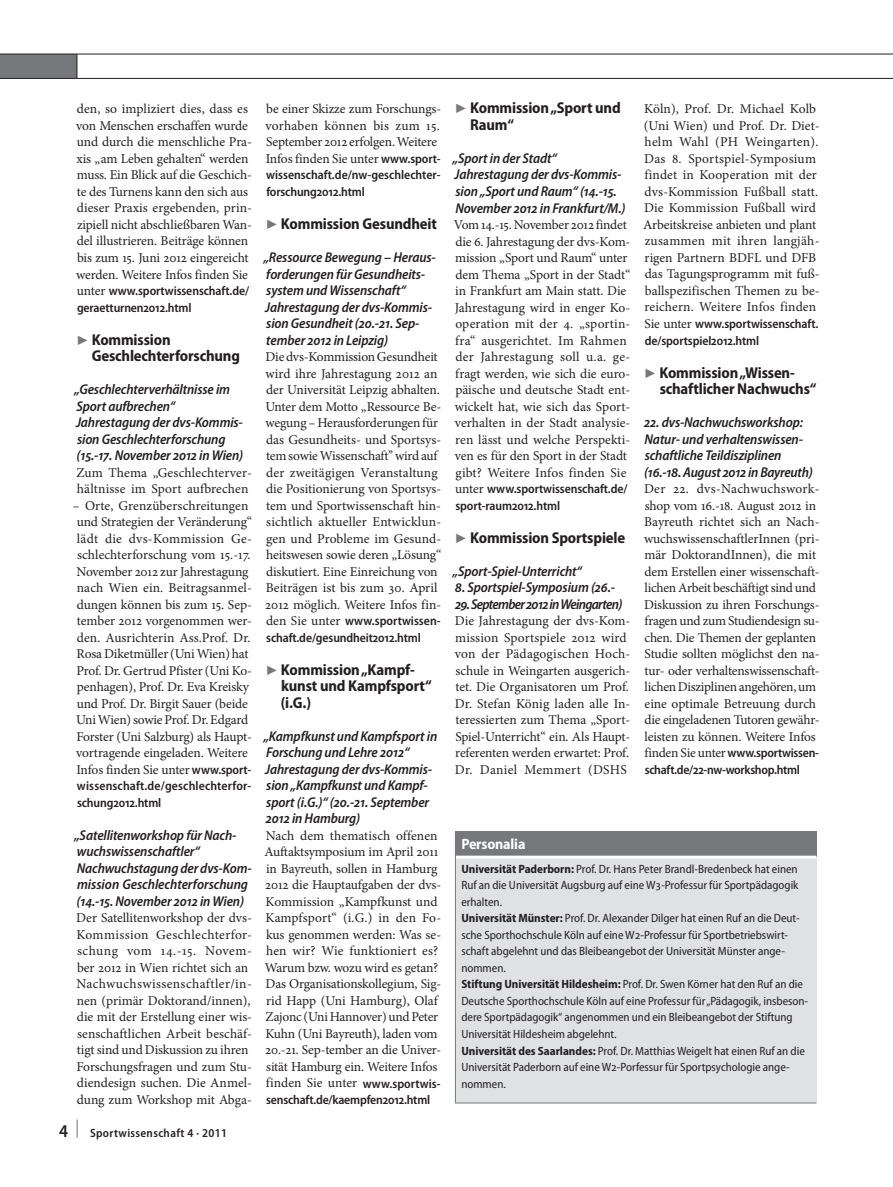
<style>
.page{position:relative;width:893px;height:1187px;background:#fff}
.page>*{position:absolute;margin:0;border:0;box-sizing:border-box;transform-origin:0 0}
.t1{font:700 semi-condensed 15.75px/16.5px "Myriad Pro";letter-spacing:-.01em;color:#231f20}
.t2{font:700 semi-condensed 15px "Myriad Pro";letter-spacing:-.01em;color:#fff}
.t3{font:italic 600 semi-condensed 14.25px/16.5px "Myriad Pro";letter-spacing:-.01em;color:#231f20}
.t4{font:italic 600 semi-condensed 14.25px "Myriad Pro";letter-spacing:-.05em;color:#231f20}
.t5{font:13.5px/16.5px "Minion Pro";letter-spacing:-.005em;color:#231f20}
.t6{font:600 semi-condensed 12.75px/16.5px "Myriad Pro";letter-spacing:-.01em;color:#231f20}
.t7{font:600 semi-condensed 12.75px/16.5px "Myriad Pro";letter-spacing:.01em;color:#231f20}
.t8{font:semi-condensed 12px/16.5px "Myriad Pro";color:#231f20}
.t9{font:600 semi-condensed 12px "Myriad Pro";letter-spacing:.03em;color:#231f20}
.s1{font-family:"Minion Pro";font-weight:400;font-stretch:normal;font-size:13.5px}
.s2{font-family:"S Buttons";font-weight:400;font-stretch:normal;color:#76787b}
.s3{font-family:"Myriad Pro";font-weight:600;font-stretch:semi-condensed;font-size:12.75px}
.s4{font-size:18px}
.s5{font-weight:700}
</style>
<div class="page">
<div style="left:0;top:54px;width:77px;height:24px;background:#76787b"></div>
<hr style="left:0;top:54px;width:893px;height:1px;background:#231f20">
<svg style="left:77px;top:54px;width:1px;height:24px"></svg>
<hr style="left:0;top:78px;width:893px;height:1px;background:#231f20">
<div style="left:455px;top:831px;width:361px;height:26px;background:#76787b"></div>
<div style="left:455px;top:857px;width:361px;height:245px;background:#e0e1e3"></div>
<hr style="left:455px;top:1102px;width:361px;height:1px;background:#76787b">
<hr style="left:456px;top:855px;width:360px;height:3px;background:#fff">
<hr style="left:455px;top:857px;width:1px;height:245px;background:#76787b">
<p class="t5" style="left:76px;top:101px;width:177px">den, so impliziert dies, dass es von Menschen erschaffen wurde und durch die menschliche Pra&shy;xis „am Leben gehalten“ werden muss. Ein Blick auf die Geschich&shy;te des Turnens kann den sich aus dieser Praxis ergebenden, prin&shy;zipiell nicht abschließbaren Wan&shy;del illustrieren. Beiträge können bis zum 15. Juni 2012 eingereicht werden. Weitere Infos finden Sie</p>
<p class="t6" style="left:77px;top:283px;width:174px"><span class="s1">unter</span> www.sportwissenschaft.de/ geraetturnen2012.html</p>
<p class="t1" style="left:92px;top:331px;width:150px;text-indent:-16px"><span class="s2">7</span> Kommission<br>Geschlechterforschung</p>
<p class="t3" style="left:74px;top:381px;width:170px">„Geschlechterverhältnisse im<br>Sport aufbrechen“<br>Jahrestagung der dvs-Kommis&shy;sion Geschlechterforschung (15.-17. November 2012 in Wien)</p>
<p class="t5" style="left:76px;top:464px;width:177px">Zum Thema „Geschlechterver&shy;hältnisse im Sport aufbrechen</p>
<p class="t5" style="left:73px;top:497px;width:181px">– Orte, Grenzüberschreitungen und Strategien der Veränderung“ lädt die dvs-Kommission Ge&shy;schlechterforschung vom 15.-17.<br>November 2012 zur Jahrestagung nach Wien ein. Beitragsanmel&shy;dungen können bis zum 15. Sep&shy;tember 2012 vorgenommen wer&shy;den. Ausrichterin Ass.Prof. Dr.<br>Rosa Diketmüller (Uni Wien) hat<br>Prof. Dr. Gertrud Pfister (Uni Ko&shy;penhagen), Prof. Dr. Eva Kreisky und Prof. Dr. Birgit Sauer (beide<br>Uni Wien) sowie Prof. Dr. Edgard<br>Forster (Uni Salzburg) als Haupt&shy;vortragende eingeladen. Weitere<br>Infos finden Sie unter <span class="s3">www.sport-</span></p>
<p class="t7" style="left:77px;top:778px;width:176px">wissenschaft.de/geschlechterfor&shy;schung2012.html</p>
<p class="t3" style="left:74px;top:827px;width:179px">„Satellitenworkshop für Nach&shy;wuchswissenschaftler“<br>Nachwuchstagung der dvs-Kom&shy;mission Geschlechterforschung (14.-15. November 2012 in Wien)</p>
<p class="t5" style="left:76px;top:909px;width:177px">Der Satellitenworkshop der dvs-<br>Kommission Geschlechterfor&shy;schung vom 14.-15. Novem&shy;ber 2012 in Wien richtet sich an<br>Nachwuchswissenschaftler/in&shy;nen (primär Doktorand/innen), die mit der Erstellung einer wis&shy;senschaftlichen Arbeit beschäf&shy;tigt sind und Diskussion zu ihren<br>Forschungsfragen und zum Stu&shy;diendesign suchen. Die Anmel&shy;dung zum Workshop mit Abga-</p>
<p class="t9" style="left:59px;top:1126px;width:170px"><span class="s4">4 </span><sup>|</sup> Sportwissenschaft 4 · 2011</p>
<p class="t5" style="left:266px;top:101px;width:177px">be einer Skizze zum Forschungs&shy;vorhaben können bis zum 15.<br>September 2012 erfolgen. Weitere<br>Infos finden Sie unter <span class="s3">www.sport-</span></p>
<p class="t6" style="left:266px;top:167px;width:176px">wissenschaft.de/nw-geschlechter&shy;forschung2012.html</p>
<p class="t1" style="left:265px;top:216px;width:173px"><span class="s2">7</span> Kommission Gesundheit</p>
<p class="t3" style="left:264px;top:249px;width:174px">„Ressource Bewegung – Heraus&shy;forderungen für Gesundheits&shy;system und Wissenschaft“<br>Jahrestagung der dvs-Kommis&shy;sion Gesundheit (20.-21. Sep&shy;tember 2012 in Leipzig)</p>
<p class="t5" style="left:265px;top:348px;width:178px">Die dvs-Kommission Gesundheit wird ihre Jahrestagung 2012 an der Universität Leipzig abhalten.<br>Unter dem Motto „Ressource Be&shy;wegung – Herausforderungen für das Gesundheits- und Sportsys&shy;tem sowie Wissenschaft’’ wird auf der zweitägigen Veranstaltung die Positionierung von Sportsys&shy;tem und Sportwissenschaft hin&shy;sichtlich aktueller Entwicklun&shy;gen und Probleme im Gesund&shy;heitswesen sowie deren „Lösung“ diskutiert. Eine Einreichung von<br>Beiträgen ist bis zum 30. April<br>2012 möglich. Weitere Infos fin-</p>
<p class="t6" style="left:266px;top:613px;width:176px"><span class="s1">den Sie unter</span> www.sportwissen&shy;schaft.de/gesundheit2012.html</p>
<p class="t1" style="left:281px;top:661px;width:152px;text-indent:-15px"><span class="s2">7</span> Kommission „Kampf&shy;kunst und Kampfsport“ (i.G.)</p>
<p class="t3" style="left:264px;top:728px;width:175px">„Kampfkunst und Kampfsport in<br>Forschung und Lehre 2012“<br>Jahrestagung der dvs-Kommis&shy;sion „Kampfkunst und Kampf&shy;sport (i.G.)“ (20.-21. September<br>2012 in Hamburg)</p>
<p class="t5" style="left:264px;top:827px;width:178px">Nach dem thematisch offenen<br>Auftaktsymposium im April 2011 in Bayreuth, sollen in Hamburg<br>2012 die Hauptaufgaben der dvs-<br>Kommission „Kampfkunst und<br>Kampfsport“ (i.G.) in den Fo&shy;kus genommen werden: Was se&shy;hen wir? Wie funktioniert es?<br>Warum bzw. wozu wird es getan?<br>Das Organisationskollegium, Sig&shy;rid Happ (Uni Hamburg), Olaf<br>Zajonc (Uni Hannover) und Peter<br>Kuhn (Uni Bayreuth), laden vom<br>20.-21. Sep-tember an die Univer&shy;sität Hamburg ein. Weitere Infos finden Sie unter <span class="s3">www.sportwis-</span></p>
<p class="t6" style="left:266px;top:1091px;width:166px">senschaft.de/kaempfen2012.html</p>
<p class="t1" style="left:470px;top:100px;width:152px;text-indent:-16px"><span class="s2">7</span> Kommission „Sport und<br>Raum“</p>
<p class="t3" style="left:453px;top:150px;width:174px">„Sport in der Stadt“<br>Jahrestagung der dvs-Kommis&shy;sion „Sport und Raum“ (14.-15.<br>November 2012 in Frankfurt/M.)</p>
<p class="t5" style="left:454px;top:216px;width:178px">Vom 14.-15. November 2012 findet die 6. Jahrestagung der dvs-Kom&shy;mission „Sport und Raum“ unter dem Thema „Sport in der Stadt“ in Frankfurt am Main statt. Die<br>Jahrestagung wird in enger Ko&shy;operation mit der 4. „sportin&shy;fra“ ausgerichtet. Im Rahmen der Jahrestagung soll u.a. ge&shy;fragt werden, wie sich die euro&shy;päische und deutsche Stadt ent&shy;wickelt hat, wie sich das Sport&shy;verhalten in der Stadt analysie&shy;ren lässt und welche Perspekti&shy;ven es für den Sport in der Stadt gibt? Weitere Infos finden Sie</p>
<p class="t6" style="left:455px;top:481px;width:174px"><span class="s1">unter</span> www.sportwissenschaft.de/ sport-raum2012.html</p>
<p class="t1" style="left:455px;top:529px;width:172px"><span class="s2">7</span> Kommission Sportspiele</p>
<p class="t3" style="left:453px;top:563px;width:130px">„Sport-Spiel-Unterricht“</p>
<p class="t3" style="left:455px;top:579px;width:162px">8. Sportspiel-Symposium (26.-</p>
<p class="t4" style="left:455px;top:596px;width:169px">29. September 2012 in Weingarten)</p>
<p class="t5" style="left:455px;top:612px;width:177px">Die Jahrestagung der dvs-Kom&shy;mission Sportspiele 2012 wird von der Pädagogischen Hoch&shy;schule in Weingarten ausgerich&shy;tet. Die Organisatoren um Prof.<br>Dr. Stefan König laden alle In&shy;teressierten zum Thema „Sport-<br>Spiel-Unterricht“ ein. Als Haupt&shy;referenten werden erwartet: Prof.<br>Dr. Daniel Memmert (DSHS</p>
<p class="t5" style="left:643px;top:101px;width:178px">Köln), Prof. Dr. Michael Kolb (Uni Wien) und Prof. Dr. Diet&shy;helm Wahl (PH Weingarten).<br>Das 8. Sportspiel-Symposium findet in Kooperation mit der dvs-Kommission Fußball statt.<br>Die Kommission Fußball wird<br>Arbeitskreise anbieten und plant zusammen mit ihren langjäh&shy;rigen Partnern BDFL und DFB das Tagungsprogramm mit fuß&shy;ballspezifischen Themen zu be&shy;reichern. Weitere Infos finden</p>
<p class="t6" style="left:645px;top:316px;width:175px"><span class="s1">Sie unter</span> www.sportwissenschaft. de/sportspiel2012.html</p>
<p class="t1" style="left:660px;top:364px;width:158px;text-indent:-16px"><span class="s2">7</span> Kommission „Wissen&shy;schaftlicher Nachwuchs“</p>
<p class="t3" style="left:644px;top:414px;width:170px">22. dvs-Nachwuchsworkshop:<br>Natur- und verhaltenswissen&shy;schaftliche Teildisziplinen (16.-18. August 2012 in Bayreuth)</p>
<p class="t5" style="left:644px;top:480px;width:177px">Der 22. dvs-Nachwuchswork&shy;shop vom 16.-18. August 2012 in<br>Bayreuth richtet sich an Nach&shy;wuchswissenschaftlerInnen (pri&shy;mär DoktorandInnen), die mit dem Erstellen einer wissenschaft&shy;lichen Arbeit beschäftigt sind und<br>Diskussion zu ihren Forschungs&shy;fragen und zum Studiendesign su&shy;chen. Die Themen der geplanten<br>Studie sollten möglichst den na&shy;tur- oder verhaltenswissenschaft&shy;lichen Disziplinen angehören, um eine optimale Betreuung durch die eingeladenen Tutoren gewähr&shy;leisten zu können. Weitere Infos</p>
<p class="t6" style="left:644px;top:745px;width:176px"><span class="s1">finden Sie unter</span> www.sportwissen&shy;schaft.de/22-nw-workshop.html</p>
<p class="t2" style="left:461px;top:835px;width:66px">Personalia</p>
<p class="t8" style="left:461px;top:860px;width:348px"><span class="s5">Universität Paderborn:</span> Prof. Dr. Hans Peter Brandl-Bredenbeck hat einen Ruf an die Universität Augsburg auf eine W3-Professur für Sportpädagogik erhalten.<br><span class="s5">Universität Münster:</span> Prof. Dr. Alexander Dilger hat einen Ruf an die Deut&shy;sche Sporthochschule Köln auf eine W2-Professur für Sportbetriebswirt&shy;schaft abgelehnt und das Bleibeangebot der Universität Münster ange&shy;nommen.<br><span class="s5">Stiftung Universität Hildesheim:</span> Prof. Dr. Swen Körner hat den Ruf an die Deutsche Sporthochschule Köln auf eine Professur für „Pädagogik, insbeson&shy;dere Sportpädagogik“ angenommen und ein Bleibeangebot der Stiftung Universität Hildesheim abgelehnt.<br><span class="s5">Universität des Saarlandes:</span> Prof. Dr. Matthias Weigelt hat einen Ruf an die Universität Paderborn auf eine W2-Porfessur für Sportpsychologie ange&shy;nommen.</p>
</div>
